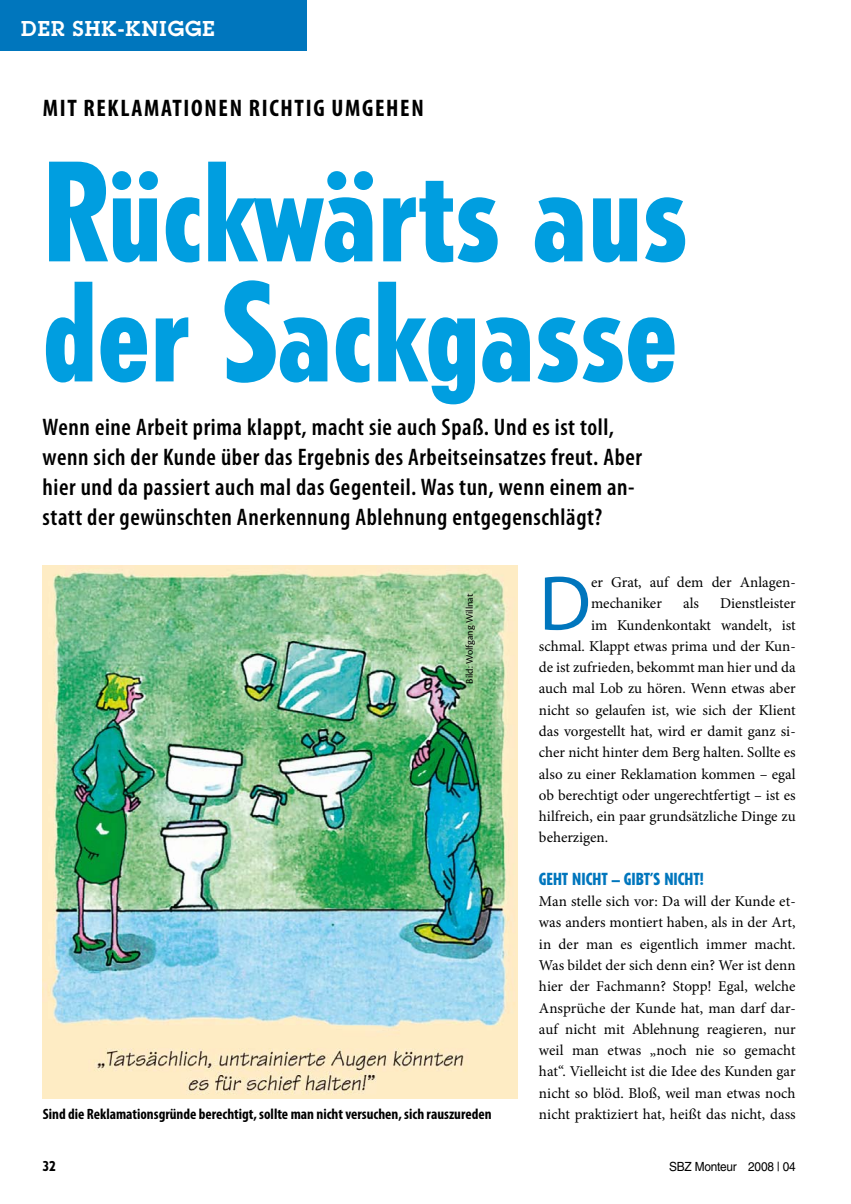
<style>
.page{position:relative;width:851px;height:1204px;background:#fff}
.page>*{position:absolute;margin:0;border:0;box-sizing:border-box;transform-origin:0 0}
.t1{font:800 condensed 135px/120px "Tempo Std";color:#009ee0}
.t2{font:78.15px "Myriad Pro";color:#0076bd}
.t3{font:600 condensed 24px/30px "Myriad Pro";letter-spacing:.025em;color:#000}
.t4{font:700 condensed 24px "Myriad Pro";letter-spacing:.07em;color:#000}
.t5{font:600 21px "Lubalin Graph Std";letter-spacing:.05em;color:#fff}
.t6{font:800 condensed 16.5px "Tempo Std";color:#0076bd}
.t7{font:15px/21.3px "Minion Pro";color:#000}
.t8{font:700 condensed 15px "Myriad Pro";color:#000}
.t9{font:800 condensed 13.5px "Tempo Std";color:#000}
.t10{font:12.6px "Helvetica LT Std";letter-spacing:-.02em;color:#000;scale:.94 1}
.t11{font:10.5px "Cronos Pro";color:#000}
</style>
<div class="page">
<div style="left:0;top:0;width:306px;height:51px;background:#0076bd"></div>
<img style="left:43px;top:566px;width:474px;height:532px">
<h3 class="t5" style="left:21px;top:15px;width:195px">DER SHK-KNIGGE</h3>
<h3 class="t4" style="left:43px;top:93px;width:382px">Mit Reklamationen richtig umgehen</h3>
<h1 class="t1" style="left:43px;top:151px;width:646px">Rückwärts aus der Sackgasse</h1>
<p class="t3" style="left:43px;top:411px;width:601px">Wenn eine Arbeit prima klappt, macht sie auch Spaß. Und es ist toll, wenn sich der Kunde über das Ergebnis des Arbeitseinsatzes freut. Aber hier und da passiert auch mal das Gegenteil. Was tun, wenn einem an&shy;statt der gewünschten Anerkennung Ablehnung entgegenschlägt?</p>
<p class="t11" style="left:463px;top:683px;width:91px;rotate:-90deg">Bild: Wolfgang Willnat</p>
<h2 class="t2" style="left:539px;top:555px;width:54px">D</h2>
<p class="t7" style="left:591px;top:571px;width:206px">er Grat, auf dem der Anlagen&shy;mechaniker</p>
<p class="t7" style="left:683px;top:593px;width:17px">als</p>
<p class="t7" style="left:720px;top:593px;width:77px">Dienstleister</p>
<p class="t7" style="left:591px;top:614px;width:206px">im Kundenkontakt wandelt, ist</p>
<p class="t7" style="left:539px;top:635px;width:258px">schmal. Klappt etwas prima und der Kun-</p>
<p class="t7" style="left:539px;top:656px;width:258px">de ist zufrieden, bekommt man hier und da</p>
<p class="t7" style="left:539px;top:678px;width:258px">auch mal Lob zu hören. Wenn etwas aber</p>
<p class="t7" style="left:539px;top:699px;width:258px">nicht so gelaufen ist, wie sich der Klient</p>
<p class="t7" style="left:539px;top:720px;width:258px">das vorgestellt hat, wird er damit ganz si-</p>
<p class="t7" style="left:539px;top:741px;width:258px">cher nicht hinter dem Berg halten. Sollte es</p>
<p class="t7" style="left:539px;top:763px;width:258px">also zu einer Reklamation kommen – egal</p>
<p class="t7" style="left:539px;top:784px;width:258px">ob berechtigt oder ungerechtfertigt – ist es</p>
<p class="t7" style="left:539px;top:805px;width:258px">hilfreich, ein paar grundsätzliche Dinge zu</p>
<p class="t7" style="left:539px;top:827px;width:71px">beherzigen.</p>
<p class="t6" style="left:539px;top:868px;width:166px">Geht nicht – gibt’s nicht!</p>
<p class="t7" style="left:539px;top:890px;width:258px;text-align:justify">Man stelle sich vor: Da will der Kunde et&shy;was anders montiert haben, als in der Art, in der man es eigentlich immer macht.<br>Was bildet der sich denn ein? Wer ist denn hier der Fachmann? Stopp! Egal, welche Ansprüche der Kunde hat, man darf dar&shy;auf nicht mit Ablehnung reagieren, nur weil man etwas „noch nie so gemacht hat“. Vielleicht ist die Idee des Kunden gar nicht so blöd. Bloß, weil man etwas noch</p>
<p class="t8" style="left:43px;top:1104px;width:450px">Sind die Reklamationsgründe berechtigt, sollte man nicht versuchen, sich rauszureden</p>
<p class="t7" style="left:539px;top:1103px;width:258px">nicht praktiziert hat, heißt das nicht, dass</p>
<p class="t9" style="left:43px;top:1157px;width:14px">32</p>
<p class="t10" style="left:669px;top:1158px;width:136px">SBZ Monteur 2008 | 04</p>
</div>
